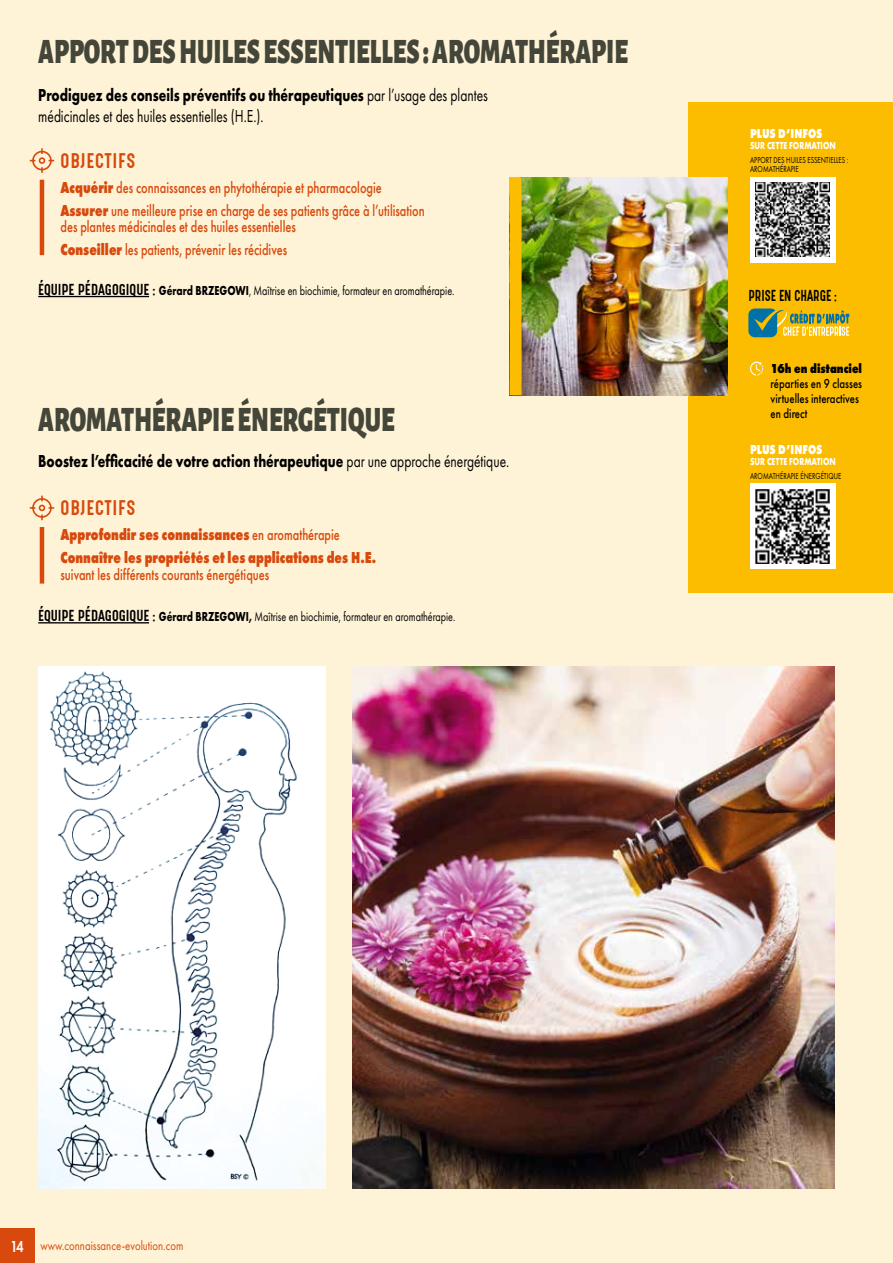
<style>
.page{position:relative;width:893px;height:1263px;background:#fff3d7}
.page>*{position:absolute;margin:0;border:0;box-sizing:border-box;transform-origin:0 0}
.t1{font:900 36px "Alegreya Sans";color:#44463a;scale:.7 1}
.t2{font:18px/21px "Futura PT";color:#000;scale:.75 1}
.t3{font:700 18px "Futura PT";color:#000;scale:.75 1}
.t4{font:18px "Gotcha Gothic";letter-spacing:.05em;color:#d7490c}
.t5{font:500 16.5px/23px "Futura PT";color:#d7490c;scale:.75 1}
.t6{font:800 16.5px/23px "Futura PT";color:#d7490c;scale:.75 1}
.t7{font:13.5px "Futura PT";color:#000;scale:.75 1}
.t8{font:500 13.5px/15px "Futura PT";color:#000;scale:.8 1}
.t9{font:13.5px "Futura PT";color:#d7490c;scale:.8 1}
.t10{font:800 13.5px "Futura PT";color:#fff;scale:.75 1}
.t11{font:800 13.5px "Futura PT";color:#000;scale:.8 1}
.t12{font:13.5px "Gotcha Gothic";color:#000;scale:.9 1}
.t13{font:700 10.5px "Futura PT";color:#fff;scale:.75 1}
.t14{font:9px/9px "Futura PT";color:#000;scale:.75 1}
.s1{font-weight:700}
.s2{font-weight:800}
.s3{font-family:"Gotcha Gothic"}
.s4{font-weight:400}
.s5{font-weight:500}
.s6{font-weight:600;font-size:16.5px;color:#fff}
</style>
<div class="page">
<svg style="left:30px;top:148px;width:24px;height:25px"></svg>
<svg style="left:30px;top:496px;width:24px;height:24px"></svg>
<hr style="left:40px;top:180px;width:4px;height:75px;background:#d7490c">
<hr style="left:40px;top:527px;width:4px;height:57px;background:#d7490c">
<hr style="left:38px;top:296px;width:111px;height:1px;background:#000">
<hr style="left:38px;top:622px;width:111px;height:1px;background:#000">
<div style="left:0;top:1229px;width:34px;height:34px;background:#d7490c"></div>
<div style="left:689px;top:103px;width:204px;height:490px;background:#fcbd00"></div>
<svg style="left:750px;top:361px;width:13px;height:15px"></svg>
<img style="left:522px;top:178px;width:206px;height:217px">
<div style="left:510px;top:178px;width:12px;height:217px;background:#fcbd00"></div>
<div style="left:750px;top:177px;width:85px;height:85px;background:#fff"></div>
<img style="left:756px;top:182px;width:73px;height:75px">
<div style="left:750px;top:484px;width:85px;height:85px;background:#fff"></div>
<img style="left:756px;top:489px;width:73px;height:74px">
<img style="left:353px;top:666px;width:482px;height:522px">
<img style="left:38px;top:666px;width:287px;height:522px">
<svg style="left:748px;top:308px;width:101px;height:29px"></svg>
<h1 class="t1" style="left:38px;top:22px;width:844px">APPORT DES HUILES ESSENTIELLES : AROMATHÉRAPIE</h1>
<p class="t2" style="left:38px;top:84px;width:601px"><span class="s1">Prodiguez des conseils préventifs ou thérapeutiques</span> par l’usage des plantes médicinales et des huiles essentielles (H.E.).</p>
<p class="t4" style="left:60px;top:147px;width:77px">OBJECTIFS</p>
<p class="t5" style="left:60px;top:176px;width:487px"><span class="s2">Acquérir</span> des connaissances en phytothérapie et pharmacologie<br><span class="s2">Assurer</span> une meilleure prise en charge de ses patients grâce à l’utilisation</p>
<p class="t5" style="left:60px;top:215px;width:315px">des plantes médicinales et des huiles essentielles<br><span class="s2">Conseiller</span> les patients, prévenir les récidives</p>
<p class="t7" style="left:38px;top:283px;width:556px"><span class="s3">ÉQUIPE PÉDAGOGIQUE :</span> <span class="s1">Gérard BRZEGOWI</span>, Maîtrise en biochimie, formateur en aromathérapie.</p>
<h1 class="t1" style="left:38px;top:390px;width:511px">AROMATHÉRAPIE ÉNERGÉTIQUE</h1>
<p class="t3" style="left:38px;top:449px;width:629px">Boostez l’efficacité de votre action thérapeutique <span class="s4">par une approche énergétique.</span></p>
<p class="t4" style="left:60px;top:494px;width:77px">OBJECTIFS</p>
<p class="t6" style="left:60px;top:523px;width:422px">Approfondir ses connaissances <span class="s5">en aromathérapie<br></span>Connaître les propriétés et les applications des H.E.</p>
<p class="t5" style="left:60px;top:563px;width:280px">suivant les différents courants énergétiques</p>
<p class="t7" style="left:38px;top:609px;width:558px"><span class="s3">ÉQUIPE PÉDAGOGIQUE :</span> <span class="s1">Gérard BRZEGOWI,</span> Maîtrise en biochimie, formateur en aromathérapie.</p>
<p class="t10" style="left:750px;top:125px;width:98px">PLUS D’INFOS</p>
<p class="t13" style="left:750px;top:139px;width:116px">SUR CETTE FORMATION</p>
<p class="t14" style="left:750px;top:155px;width:133px">APPORT DES HUILES ESSENTIELLES :<br>AROMATHÉRAPIE</p>
<p class="t12" style="left:748px;top:285px;width:100px">PRISE EN CHARGE :</p>
<p class="t11" style="left:771px;top:360px;width:116px">16h en distanciel</p>
<p class="t8" style="left:771px;top:376px;width:116px">réparties en 9 classes virtuelles interactives en direct</p>
<p class="t10" style="left:750px;top:441px;width:98px">PLUS D’INFOS</p>
<p class="t13" style="left:750px;top:455px;width:116px">SUR CETTE FORMATION</p>
<p class="t14" style="left:750px;top:471px;width:123px">AROMATHÉRAPIE ÉNERGÉTIQUE</p>
<p class="t9" style="left:10px;top:1238px;width:218px"><span class="s6">14</span> www.connaissance-evolution.com</p>
</div>
